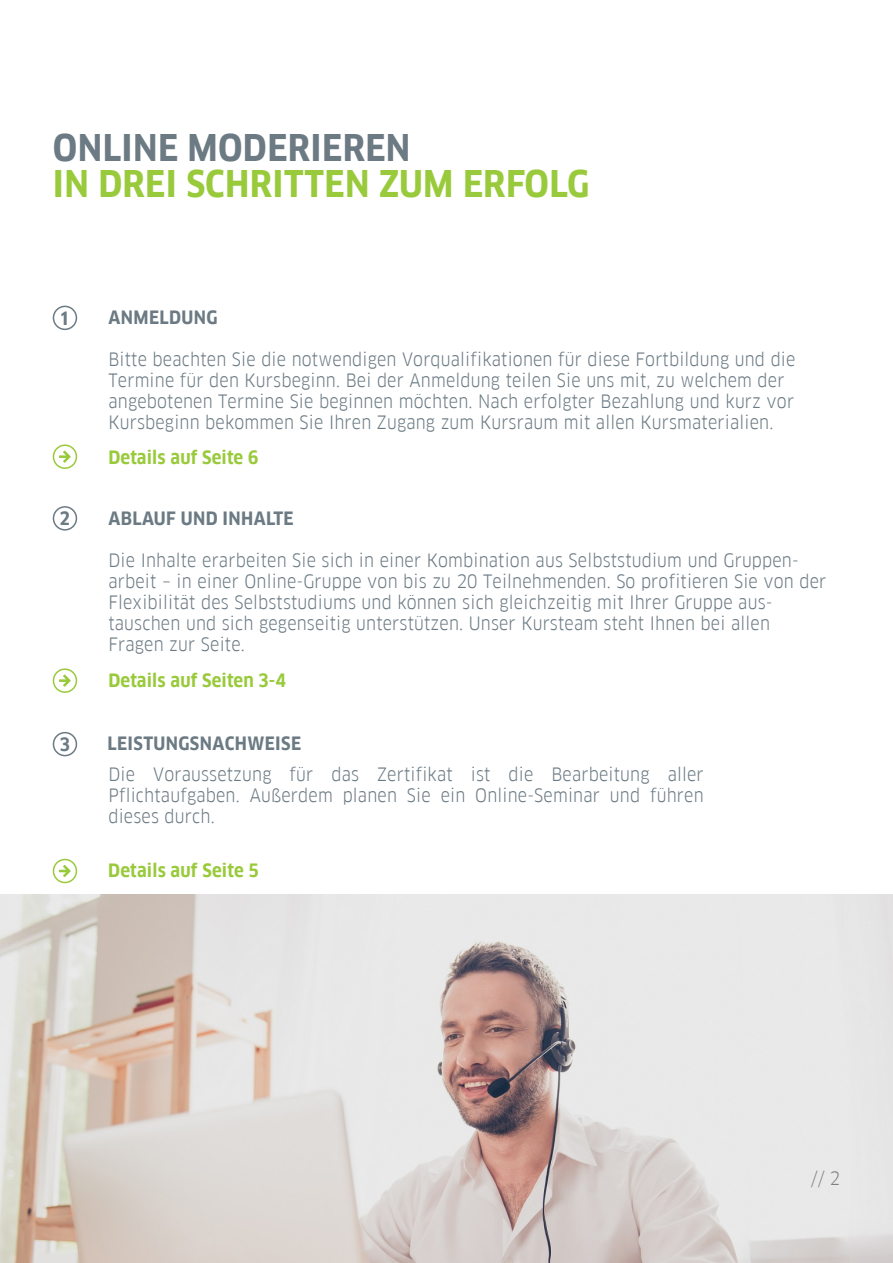
<style>
.page{position:relative;width:893px;height:1263px;background:#fff}
.page>*{position:absolute;margin:0;border:0;box-sizing:border-box;transform-origin:0 0}
.Headline_24_24{font:700 36px/36px "Goethe FF Clan";letter-spacing:.01em;color:#99ca3b}
.Headline_60_60{font:18px/21px "Goethe FF Clan";letter-spacing:.01em;color:#6b7a83}
.Headline_60_60-2{font:700 18px "Goethe FF Clan";letter-spacing:.01em;color:#99ca3b}
.Headline_60_60-3{font:700 18px "Goethe FF Clan";letter-spacing:.02em;color:#6b7a83}
.Headline_60_60-4{font:18px "Goethe FF Clan";color:#808080}
.s1{color:#6b7a83}
</style>
<div class="page">
<img style="left:0;top:895px;width:893px;height:368px">
<svg style="left:59px;top:865px;width:12px;height:12px"></svg>
<div style="left:53px;top:859px;width:24px;height:24px;border:2px solid #99ca3b;border-radius:50%"></div>
<div style="left:53px;top:444px;width:24px;height:25px;border:2px solid #99ca3b;border-radius:50%"></div>
<svg style="left:59px;top:451px;width:12px;height:12px"></svg>
<div style="left:53px;top:668px;width:24px;height:25px;border:2px solid #99ca3b;border-radius:50%"></div>
<svg style="left:59px;top:674px;width:12px;height:13px"></svg>
<div style="left:53px;top:506px;width:24px;height:25px;border:2px solid #6b7a83;border-radius:50%"></div>
<div style="left:53px;top:306px;width:24px;height:24px;border:2px solid #6b7a83;border-radius:50%"></div>
<div style="left:53px;top:732px;width:24px;height:24px;border:2px solid #6b7a83;border-radius:50%"></div>
<p class="Headline_24_24" style="left:53px;top:130px;width:538px"><span class="s1">ONLINE MODERIEREN<br></span>IN DREI SCHRITTEN ZUM ERFOLG</p>
<p class="Headline_60_60-3" style="left:61px;top:308px;width:9px">1</p>
<p class="Headline_60_60-3" style="left:109px;top:307px;width:110px">ANMELDUNG</p>
<p class="Headline_60_60" style="left:108px;top:349px;width:688px">Bitte beachten Sie die notwendigen Vorqualifikationen für diese Fortbildung und die Termine für den Kursbeginn. Bei der Anmeldung teilen Sie uns mit, zu welchem der angebotenen Termine Sie beginnen möchten. Nach erfolgter Bezahlung und kurz vor Kursbeginn bekommen Sie Ihren Zugang zum Kursraum mit allen Kursmaterialien.</p>
<p class="Headline_60_60-2" style="left:108px;top:447px;width:151px">Details auf Seite 6</p>
<p class="Headline_60_60-3" style="left:60px;top:508px;width:12px">2</p>
<p class="Headline_60_60-3" style="left:109px;top:508px;width:187px">ABLAUF UND INHALTE</p>
<p class="Headline_60_60" style="left:108px;top:550px;width:719px">Die Inhalte erarbeiten Sie sich in einer Kombination aus Selbststudium und Gruppen&shy;arbeit – in einer Online-Gruppe von bis zu 20 Teilnehmenden. So profitieren Sie von der Flexibilität des Selbststudiums und können sich gleichzeitig mit Ihrer Gruppe aus&shy;tauschen und sich gegenseitig unterstützen. Unser Kursteam steht Ihnen bei allen Fragen zur Seite.</p>
<p class="Headline_60_60-2" style="left:108px;top:670px;width:179px">Details auf Seiten 3-4</p>
<p class="Headline_60_60-3" style="left:60px;top:734px;width:12px">3</p>
<p class="Headline_60_60-3" style="left:108px;top:733px;width:195px">LEISTUNGSNACHWEISE</p>
<p class="Headline_60_60" style="left:108px;top:764px;width:597px;text-align:justify">Die Voraussetzung für das Zertifikat ist die Bearbeitung aller Pflichtaufgaben. Außerdem planen Sie ein Online-Seminar und führen dieses durch.</p>
<p class="Headline_60_60-2" style="left:108px;top:860px;width:152px">Details auf Seite 5</p>
<p class="Headline_60_60-4" style="left:811px;top:1167px;width:31px">// 2</p>
</div>
